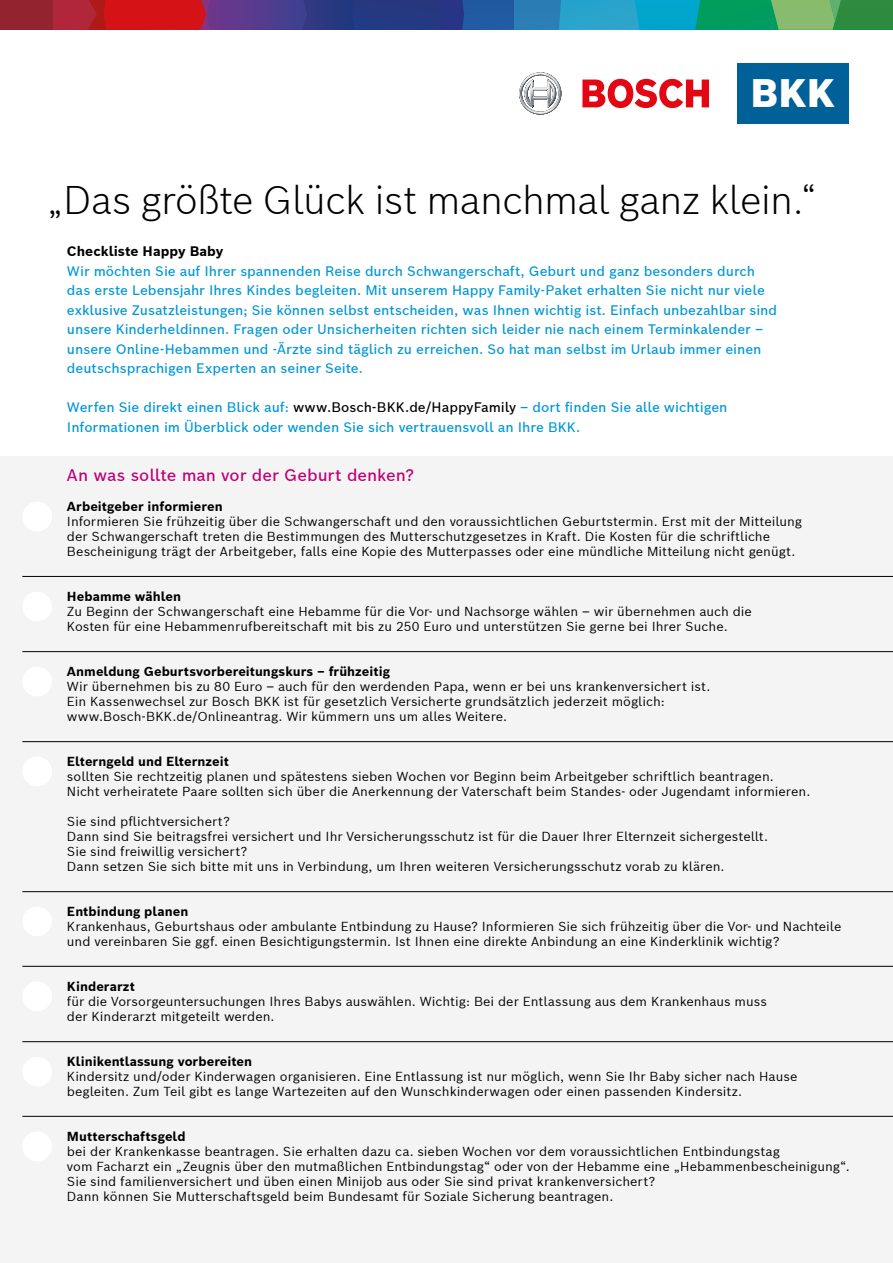
<style>
.page{position:relative;width:893px;height:1263px;background:#fff}
.page>*{position:absolute;margin:0;border:0;box-sizing:border-box;transform-origin:0 0}
.t1{font:300 39px "Bosch Sans";letter-spacing:-.015em;color:#000}
.t2{font:900 39px "Bosch Sans";color:#fff}
.t3{font:500 16.5px "Bosch Sans";color:#bf0078}
.t4{font:500 13.5px/19.5px "Bosch Sans";letter-spacing:-.005em;color:#0098d7}
.t5{font:700 13.5px "Bosch Sans";color:#000}
.t6{font:12.75px/15px "Bosch Sans";color:#000}
.t7{font:700 12.75px "Bosch Sans";letter-spacing:.005em;color:#000}
.s1{color:#000}
</style>
<div class="page">
<div style="left:0;top:456px;width:893px;height:807px;background:#f4f4f5"></div>
<svg style="left:582px;top:79px;width:127px;height:29px"></svg>
<svg style="left:519px;top:72px;width:42px;height:43px"></svg>
<div style="left:737px;top:63px;width:111px;height:61px;background:#006098"></div>
<div style="left:0;top:0;width:53px;height:30px;background:#942330"></div>
<svg style="left:53px;top:0;width:840px;height:30px;background:#4b6279"></svg>
<div style="left:22px;top:502px;width:30px;height:29px;background:#fff;border-radius:50%"></div>
<div style="left:22px;top:592px;width:30px;height:29px;background:#fff;border-radius:50%"></div>
<div style="left:22px;top:667px;width:30px;height:29px;background:#fff;border-radius:50%"></div>
<div style="left:22px;top:756px;width:30px;height:30px;background:#fff;border-radius:50%"></div>
<div style="left:22px;top:906px;width:30px;height:30px;background:#fff;border-radius:50%"></div>
<div style="left:22px;top:981px;width:30px;height:30px;background:#fff;border-radius:50%"></div>
<div style="left:22px;top:1057px;width:30px;height:29px;background:#fff;border-radius:50%"></div>
<hr style="left:22px;top:1041px;width:871px;height:1px;background:#000">
<hr style="left:22px;top:966px;width:871px;height:1px;background:#000">
<hr style="left:22px;top:891px;width:871px;height:1px;background:#000">
<hr style="left:22px;top:741px;width:871px;height:1px;background:#000">
<hr style="left:22px;top:651px;width:871px;height:1px;background:#000">
<hr style="left:22px;top:576px;width:871px;height:1px;background:#000">
<div style="left:22px;top:1131px;width:30px;height:30px;background:#fff;border-radius:50%"></div>
<hr style="left:22px;top:1116px;width:871px;height:1px;background:#000">
<h1 class="t2" style="left:751px;top:69px;width:86px">BKK</h1>
<h1 class="t1" style="left:48px;top:174px;width:770px">„Das größte Glück ist manchmal ganz klein.“</h1>
<p class="t5" style="left:67px;top:242px;width:158px">Checkliste Happy Baby</p>
<p class="t4" style="left:67px;top:260px;width:712px">Wir möchten Sie auf Ihrer spannenden Reise durch Schwangerschaft, Geburt und ganz besonders durch das erste Lebensjahr Ihres Kindes begleiten. Mit unserem Happy Family-Paket erhalten Sie nicht nur viele exklusive Zusatzleistungen; Sie können selbst entscheiden, was Ihnen wichtig ist. Einfach unbezahlbar sind unsere Kinderheldinnen. Fragen oder Unsicherheiten richten sich leider nie nach einem Terminkalender – unsere Online-Hebammen und -Ärzte sind täglich zu erreichen. So hat man selbst im Urlaub immer einen deutschsprachigen Experten an seiner Seite.</p>
<p class="t4" style="left:67px;top:397px;width:662px">Werfen Sie direkt einen Blick auf: <span class="s1">www.Bosch-BKK.de/HappyFamily</span> – dort finden Sie alle wichtigen<br>Informationen im Überblick oder wenden Sie sich vertrauensvoll an Ihre BKK.</p>
<p class="t3" style="left:67px;top:464px;width:349px">An was sollte man vor der Geburt denken?</p>
<p class="t7" style="left:67px;top:498px;width:157px">Arbeitgeber informieren</p>
<p class="t6" style="left:67px;top:513px;width:737px">Informieren Sie frühzeitig über die Schwangerschaft und den voraussichtlichen Geburtstermin. Erst mit der Mitteilung der Schwangerschaft treten die Bestimmungen des Mutterschutzgesetzes in Kraft. Die Kosten für die schriftliche<br>Bescheinigung trägt der Arbeitgeber, falls eine Kopie des Mutterpasses oder eine mündliche Mitteilung nicht genügt.</p>
<p class="t7" style="left:67px;top:588px;width:116px">Hebamme wählen</p>
<p class="t6" style="left:67px;top:603px;width:686px">Zu Beginn der Schwangerschaft eine Hebamme für die Vor- und Nachsorge wählen – wir übernehmen auch die<br>Kosten für eine Hebammenrufbereitschaft mit bis zu 250 Euro und unterstützen Sie gerne bei Ihrer Suche.</p>
<p class="t7" style="left:67px;top:663px;width:325px">Anmeldung Geburtsvorbereitungskurs – frühzeitig</p>
<p class="t6" style="left:67px;top:678px;width:645px">Wir übernehmen bis zu 80 Euro – auch für den werdenden Papa, wenn er bei uns krankenversichert ist.<br>Ein Kassenwechsel zur Bosch BKK ist für gesetzlich Versicherte grundsätzlich jederzeit möglich: www.Bosch-BKK.de/Onlineantrag. Wir kümmern uns um alles Weitere.</p>
<p class="t7" style="left:67px;top:753px;width:163px">Elterngeld und Elternzeit</p>
<p class="t6" style="left:67px;top:768px;width:745px">sollten Sie rechtzeitig planen und spätestens sieben Wochen vor Beginn beim Arbeitgeber schriftlich beantragen.<br>Nicht verheiratete Paare sollten sich über die Anerkennung der Vaterschaft beim Standes- oder Jugendamt informieren.</p>
<p class="t6" style="left:67px;top:813px;width:703px">Sie sind pflichtversichert?<br>Dann sind Sie beitragsfrei versichert und Ihr Versicherungsschutz ist für die Dauer Ihrer Elternzeit sichergestellt.<br>Sie sind freiwillig versichert?<br>Dann setzen Sie sich bitte mit uns in Verbindung, um Ihren weiteren Versicherungsschutz vorab zu klären.</p>
<p class="t7" style="left:67px;top:903px;width:123px">Entbindung planen</p>
<p class="t6" style="left:67px;top:918px;width:776px">Krankenhaus, Geburtshaus oder ambulante Entbindung zu Hause? Informieren Sie sich frühzeitig über die Vor- und Nachteile und vereinbaren Sie ggf. einen Besichtigungstermin. Ist Ihnen eine direkte Anbindung an eine Kinderklinik wichtig?</p>
<p class="t7" style="left:67px;top:978px;width:69px">Kinderarzt</p>
<p class="t6" style="left:67px;top:993px;width:702px">für die Vorsorgeuntersuchungen Ihres Babys auswählen. Wichtig: Bei der Entlassung aus dem Krankenhaus muss der Kinderarzt mitgeteilt werden.</p>
<p class="t7" style="left:67px;top:1053px;width:187px">Klinikentlassung vorbereiten</p>
<p class="t6" style="left:67px;top:1068px;width:732px">Kindersitz und/oder Kinderwagen organisieren. Eine Entlassung ist nur möglich, wenn Sie Ihr Baby sicher nach Hause begleiten. Zum Teil gibt es lange Wartezeiten auf den Wunschkinderwagen oder einen passenden Kindersitz.</p>
<p class="t7" style="left:67px;top:1128px;width:120px">Mutterschaftsgeld</p>
<p class="t6" style="left:67px;top:1143px;width:784px">bei der Krankenkasse beantragen. Sie erhalten dazu ca. sieben Wochen vor dem voraussichtlichen Entbindungstag<br>vom Facharzt ein „Zeugnis über den mutmaßlichen Entbindungstag“ oder von der Hebamme eine „Hebammenbescheinigung“.<br>Sie sind familienversichert und üben einen Minijob aus oder Sie sind privat krankenversichert?<br>Dann können Sie Mutterschaftsgeld beim Bundesamt für Soziale Sicherung beantragen.</p>
</div>
